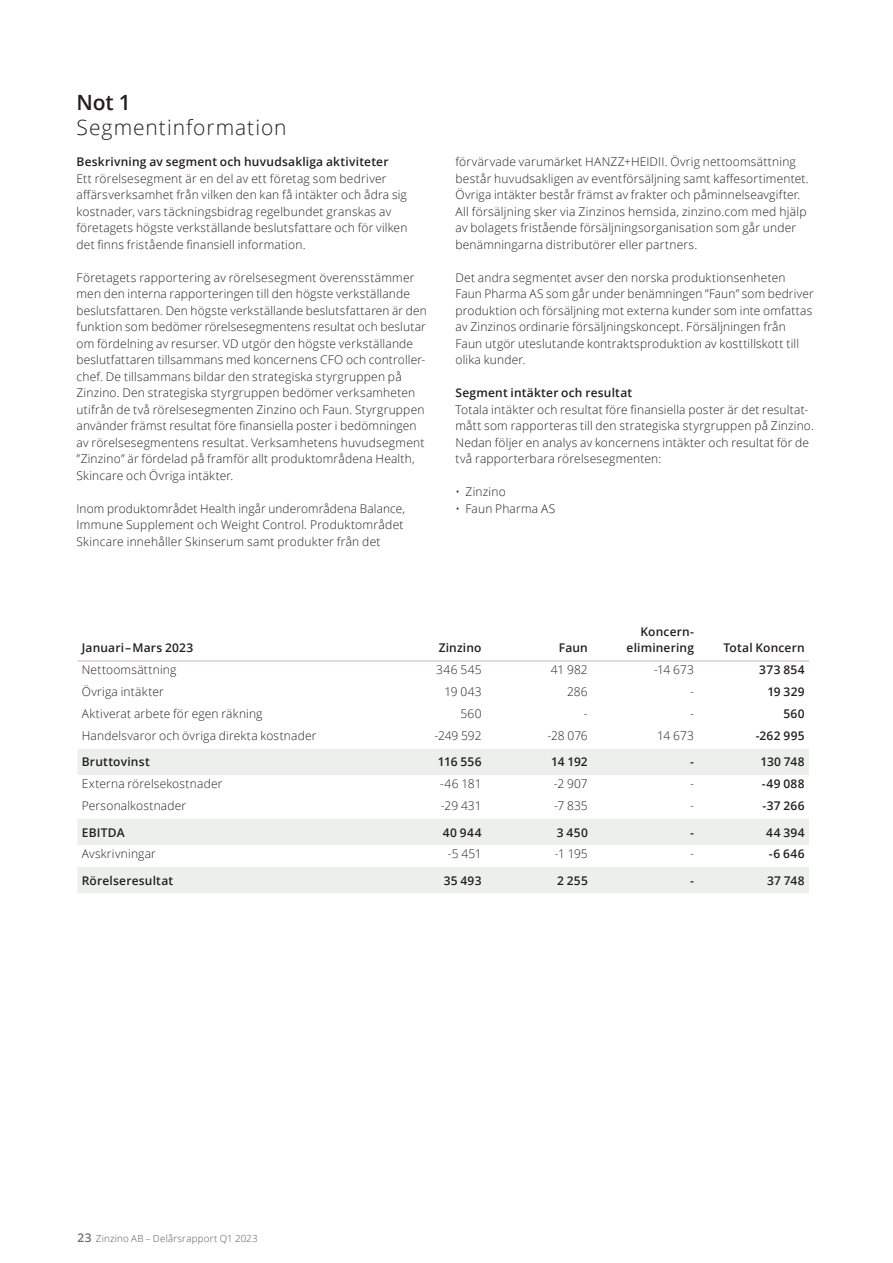
<style>
.page{position:relative;width:893px;height:1263px;background:#fff}
.page>*{position:absolute;margin:0;border:0;box-sizing:border-box;transform-origin:0 0}
.Subhead_14{font:300 21px "Open Sans";letter-spacing:.045em;color:#231f20}
.Subhead_14-2{font:600 21px "Open Sans";color:#231f20}
.Body_text_9_12{font:300 12px/16.5px "Open Sans";letter-spacing:.015em;color:#231f20}
.Body_text_9_12-2{font:600 12px/16.5px "Open Sans";letter-spacing:.02em;color:#231f20;text-align:right}
.t1{font:300 9.75px "Open Sans";letter-spacing:.025em;color:#57585a}
.s1{font-weight:600;font-size:12px;color:#6c6d70}
</style>
<div class="page">
<svg style="left:78px;top:749px;width:731px;height:96px;fill:#edefed"></svg>
<div style="left:78px;top:867px;width:731px;height:26px;background:#edefed"></div>
<hr style="left:78px;top:661px;width:301px;height:1px;background:#c3b2cf">
<hr style="left:379px;top:661px;width:107px;height:1px;background:#c3b2cf">
<hr style="left:486px;top:661px;width:106px;height:1px;background:#c3b2cf">
<hr style="left:592px;top:661px;width:106px;height:1px;background:#c3b2cf">
<hr style="left:698px;top:661px;width:111px;height:1px;background:#c3b2cf">
<p class="Subhead_14-2" style="left:77px;top:88px;width:56px">Not 1</p>
<p class="Subhead_14" style="left:77px;top:113px;width:212px">Segmentinformation</p>
<p class="Body_text_9_12-2" style="left:77px;top:153px;width:313px">Beskrivning av segment och huvudsakliga aktiviteter</p>
<p class="Body_text_9_12" style="left:77px;top:170px;width:332px">Ett rörelsesegment är en del av ett företag som bedriver affärsverksamhet från vilken den kan få intäkter och ådra sig kostnader, vars täckningsbidrag regelbundet granskas av företagets högste verkställande beslutsfattare och för vilken det finns fristående finansiell information.</p>
<p class="Body_text_9_12" style="left:77px;top:269px;width:352px">Företagets rapportering av rörelsesegment överensstämmer men den interna rapporteringen till den högste verkställande beslutsfattaren. Den högste verkställande beslutsfattaren är den funktion som bedömer rörelsesegmentens resultat och beslutar om fördelning av resurser. VD utgör den högste verkställande beslutfattaren tillsammans med koncernens CFO och controller&shy;chef. De tillsammans bildar den strategiska styrgruppen på Zinzino. Den strategiska styrgruppen bedömer verksamheten utifrån de två rörelsesegmenten Zinzino och Faun. Styrgruppen använder främst resultat före finansiella poster i bedömningen av rörelsesegmentens resultat. Verksamhetens huvudsegment ”Zinzino” är fördelad på framför allt produktområdena Health, Skincare och Övriga intäkter.</p>
<p class="Body_text_9_12" style="left:77px;top:500px;width:330px;text-align:justify">Inom produktområdet Health ingår underområdena Balance, Immune Supplement och Weight Control. Produktområdet Skincare innehåller Skinserum samt produkter från det</p>
<p class="Body_text_9_12" style="left:455px;top:153px;width:355px">förvärvade varumärket HANZZ+HEIDII. Övrig nettoomsättning består huvudsakligen av eventförsäljning samt kaffesortimentet.<br>Övriga intäkter består främst av frakter och påminnelseavgifter.<br>All försäljning sker via Zinzinos hemsida, zinzino.com med hjälp av bolagets fristående försäljningsorganisation som går under benämningarna distributörer eller partners.</p>
<p class="Body_text_9_12" style="left:455px;top:269px;width:360px">Det andra segmentet avser den norska produktionsenheten Faun Pharma AS som går under benämningen ”Faun” som bedriver produktion och försäljning mot externa kunder som inte omfattas av Zinzinos ordinarie försäljningskoncept. Försäljningen från Faun utgör uteslutande kontraktsproduktion av kosttillskott till olika kunder.</p>
<p class="Body_text_9_12-2" style="left:455px;top:384px;width:178px">Segment intäkter och resultat</p>
<p class="Body_text_9_12" style="left:455px;top:401px;width:360px">Totala intäkter och resultat före finansiella poster är det resultat&shy;mått som rapporteras till den strategiska styrgruppen på Zinzino.<br>Nedan följer en analys av koncernens intäkter och resultat för de två rapporterbara rörelsesegmenten:</p>
<p class="Body_text_9_12" style="left:455px;top:483px;width:52px">• Zinzino</p>
<p class="Body_text_9_12" style="left:455px;top:500px;width:101px">• Faun Pharma AS</p>
<p class="Body_text_9_12-2" style="left:82px;top:640px;width:113px">Januari – Mars 2023</p>
<p class="Body_text_9_12-2" style="left:439px;top:640px;width:44px">Zinzino</p>
<p class="Body_text_9_12-2" style="left:559px;top:640px;width:30px">Faun</p>
<p class="Body_text_9_12-2" style="left:627px;top:623px;width:69px">Koncern&shy;eliminering</p>
<p class="Body_text_9_12-2" style="left:723px;top:640px;width:83px">Total Koncern</p>
<p class="Body_text_9_12" style="left:82px;top:661px;width:96px">Nettoomsättning</p>
<p class="Body_text_9_12" style="left:436px;top:661px;width:47px">346 545</p>
<p class="Body_text_9_12" style="left:551px;top:661px;width:38px">41 982</p>
<p class="Body_text_9_12" style="left:654px;top:661px;width:42px">-14 673</p>
<p class="Body_text_9_12-2" style="left:759px;top:661px;width:47px">373 854</p>
<p class="Body_text_9_12" style="left:82px;top:683px;width:84px">Övriga intäkter</p>
<p class="Body_text_9_12" style="left:444px;top:683px;width:38px">19 043</p>
<p class="Body_text_9_12" style="left:567px;top:683px;width:22px">286</p>
<p class="Body_text_9_12" style="left:690px;top:683px;width:5px">-</p>
<p class="Body_text_9_12-2" style="left:767px;top:683px;width:39px">19 329</p>
<p class="Body_text_9_12" style="left:82px;top:705px;width:182px">Aktiverat arbete för egen räkning</p>
<p class="Body_text_9_12" style="left:460px;top:705px;width:23px">560</p>
<p class="Body_text_9_12" style="left:584px;top:705px;width:5px">-</p>
<p class="Body_text_9_12" style="left:690px;top:705px;width:5px">-</p>
<p class="Body_text_9_12-2" style="left:783px;top:705px;width:23px">560</p>
<p class="Body_text_9_12" style="left:82px;top:727px;width:236px">Handelsvaror och övriga direkta kostnader</p>
<p class="Body_text_9_12" style="left:434px;top:727px;width:49px">-249 592</p>
<p class="Body_text_9_12" style="left:547px;top:727px;width:42px">-28 076</p>
<p class="Body_text_9_12" style="left:657px;top:727px;width:38px">14 673</p>
<p class="Body_text_9_12-2" style="left:756px;top:727px;width:50px">-262 995</p>
<p class="Body_text_9_12-2" style="left:82px;top:753px;width:69px">Bruttovinst</p>
<p class="Body_text_9_12-2" style="left:438px;top:753px;width:45px">116 556</p>
<p class="Body_text_9_12-2" style="left:551px;top:753px;width:38px">14 192</p>
<p class="Body_text_9_12-2" style="left:690px;top:753px;width:5px">-</p>
<p class="Body_text_9_12-2" style="left:760px;top:753px;width:46px">130 748</p>
<p class="Body_text_9_12" style="left:82px;top:775px;width:142px">Externa rörelsekostnader</p>
<p class="Body_text_9_12" style="left:440px;top:775px;width:43px">-46 181</p>
<p class="Body_text_9_12" style="left:554px;top:775px;width:36px">-2 907</p>
<p class="Body_text_9_12" style="left:690px;top:775px;width:5px">-</p>
<p class="Body_text_9_12-2" style="left:762px;top:775px;width:44px">-49 088</p>
<p class="Body_text_9_12" style="left:82px;top:797px;width:106px">Personalkostnader</p>
<p class="Body_text_9_12" style="left:441px;top:797px;width:42px">-29 431</p>
<p class="Body_text_9_12" style="left:554px;top:797px;width:35px">-7 835</p>
<p class="Body_text_9_12" style="left:690px;top:797px;width:5px">-</p>
<p class="Body_text_9_12-2" style="left:763px;top:797px;width:44px">-37 266</p>
<p class="Body_text_9_12-2" style="left:82px;top:824px;width:44px">EBITDA</p>
<p class="Body_text_9_12-2" style="left:443px;top:824px;width:40px">40 944</p>
<p class="Body_text_9_12-2" style="left:557px;top:824px;width:32px">3 450</p>
<p class="Body_text_9_12-2" style="left:690px;top:824px;width:5px">-</p>
<p class="Body_text_9_12-2" style="left:766px;top:824px;width:40px">44 394</p>
<p class="Body_text_9_12" style="left:82px;top:845px;width:76px">Avskrivningar</p>
<p class="Body_text_9_12" style="left:448px;top:845px;width:35px">-5 451</p>
<p class="Body_text_9_12" style="left:555px;top:845px;width:34px">-1 195</p>
<p class="Body_text_9_12" style="left:690px;top:845px;width:5px">-</p>
<p class="Body_text_9_12-2" style="left:769px;top:846px;width:37px">-6 646</p>
<p class="Body_text_9_12-2" style="left:82px;top:872px;width:93px">Rörelseresultat</p>
<p class="Body_text_9_12-2" style="left:444px;top:872px;width:39px">35 493</p>
<p class="Body_text_9_12-2" style="left:557px;top:872px;width:32px">2 255</p>
<p class="Body_text_9_12-2" style="left:690px;top:872px;width:5px">-</p>
<p class="Body_text_9_12-2" style="left:767px;top:872px;width:39px">37 748</p>
<p class="t1" style="left:78px;top:1231px;width:182px"><span class="s1">23</span> Zinzino AB – Delårsrapport Q1 2023</p>
</div>
